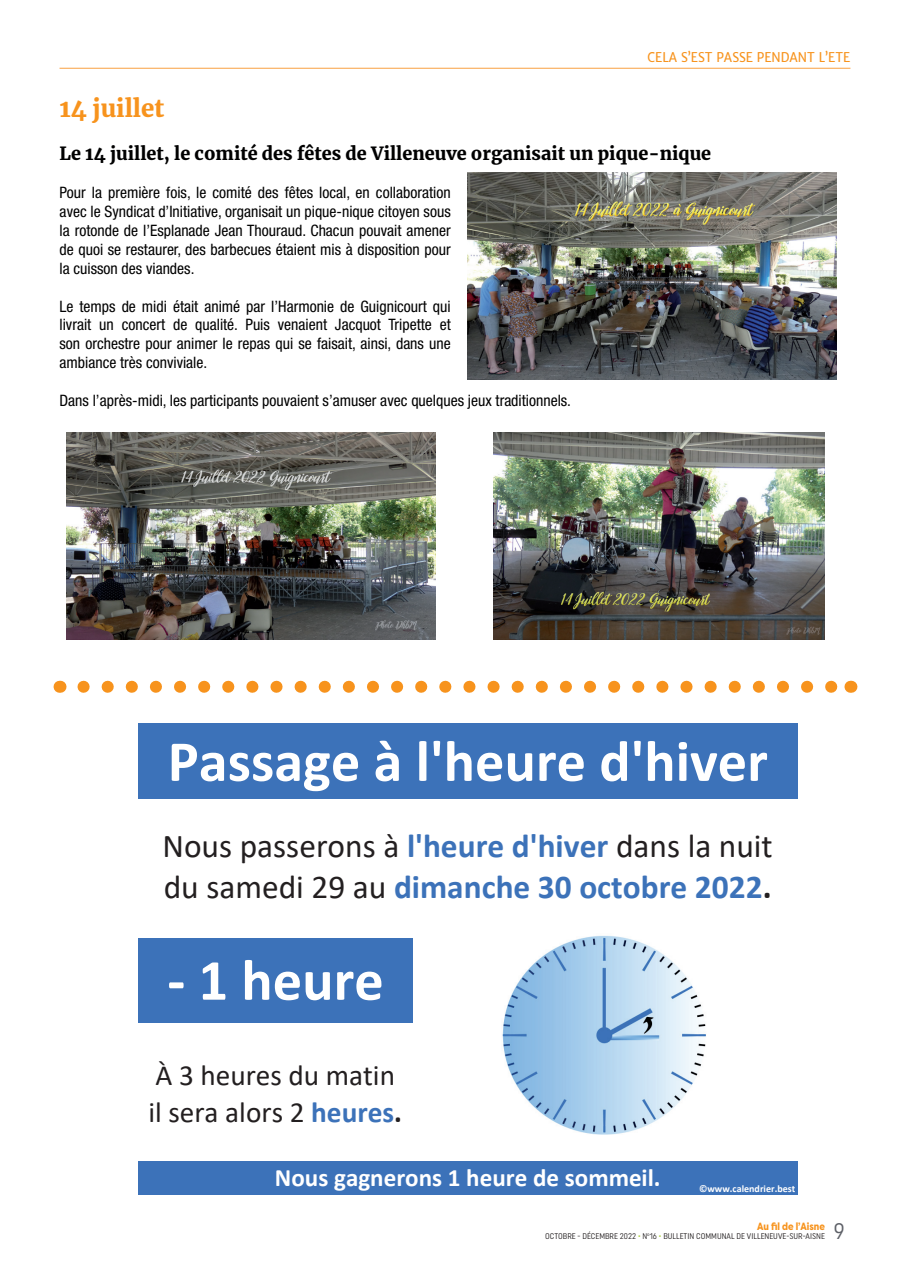
<style>
.page{position:relative;width:910px;height:1280px;background:#fff}
.page>*{position:absolute;margin:0;border:0;box-sizing:border-box;transform-origin:0 0}
.t1{font:700 58.5px "Calibri";color:#fff}
.t2{font:33.45px/41.5px "Calibri";color:#231f20}
.t3{font:29.25px/36.5px "Calibri";color:#231f20}
.t4{font:700 25.05px "Calibri";color:#fff}
.t5{font:900 24px "Merriweather";color:#f7931d}
.t6{font:22.5px "Uniform Condensed";color:#5d6067}
.t7{font:900 18px "Merriweather";color:#000001}
.t8{font:condensed 15.75px/18.9px "Helvetica Neue LT Std";color:#000001;text-align:justify}
.t9{font:13.5px "Merriweather Sans";color:#f7931d;scale:.9 1}
.t10{font:800 10.5px "Filson Pro";color:#f7931d;scale:.85 1}
.t11{font:700 10.05px "Calibri";color:#fff}
.t12{font:8.25px "Uniform Condensed";color:#231f20}
.s1{font-weight:700;color:#3c72b9}
.s2{font-weight:700}
.s3{color:#a6ce39}
</style>
<div class="page">
<hr style="left:60px;top:68px;width:790px;height:1px;background:#faab55">
<img style="left:468px;top:172px;width:368px;height:208px">
<img style="left:67px;top:433px;width:368px;height:207px">
<img style="left:493px;top:433px;width:332px;height:207px">
<div style="left:138px;top:724px;width:659px;height:75px;background:#3c72b9"></div>
<div style="left:138px;top:938px;width:275px;height:84px;background:#3c72b9"></div>
<div style="left:138px;top:1161px;width:659px;height:34px;background:#3c72b9"></div>
<img style="left:502px;top:935px;width:204px;height:199px">
<svg style="left:83px;top:681px;width:755px;height:12px"></svg>
<svg style="left:60px;top:681px;width:1px;height:12px"></svg>
<svg style="left:850px;top:681px;width:1px;height:12px"></svg>
<p class="t9" style="left:647px;top:48px;width:227px">CELA S’EST PASSE PENDANT L’ETE</p>
<h3 class="t5" style="left:60px;top:92px;width:106px">14 juillet</h3>
<p class="t7" style="left:60px;top:141px;width:653px">Le 14 juillet, le comité des fêtes de Villeneuve organisait un pique-nique</p>
<p class="t8" style="left:60px;top:183px;width:393px">Pour la première fois, le comité des fêtes local, en collaboration avec le Syndicat d’Initiative, organisait un pique-nique citoyen sous la rotonde de l’Esplanade Jean Thouraud. Chacun pouvait amener de quoi se restaurer, des barbecues étaient mis à disposition pour la cuisson des viandes.</p>
<p class="t8" style="left:60px;top:296px;width:393px">Le temps de midi était animé par l’Harmonie de Guignicourt qui livrait un concert de qualité. Puis venaient Jacquot Tripette et son orchestre pour animer le repas qui se faisait, ainsi, dans une ambiance très conviviale.</p>
<p class="t8" style="left:60px;top:391px;width:513px">Dans l’après-midi, les participants pouvaient s’amuser avec quelques jeux traditionnels.</p>
<h1 class="t1" style="left:168px;top:720px;width:602px">Passage à l'heure d'hiver</h1>
<h2 class="t2" style="left:162px;top:824px;width:612px">Nous passerons à <span class="s1">l'heure d'hiver</span> dans la nuit du samedi 29 au <span class="s1">dimanche 30 octobre 2022</span><span class="s2">.</span></h2>
<h1 class="t1" style="left:167px;top:939px;width:218px">- 1 heure</h1>
<h3 class="t3" style="left:148px;top:1056px;width:255px">À 3 heures du matin il sera alors 2 <span class="s1">heures</span><span class="s2">.</span></h3>
<h3 class="t4" style="left:275px;top:1160px;width:387px">Nous gagnerons 1 heure de sommeil.</h3>
<p class="t11" style="left:699px;top:1181px;width:98px">©www.calendrier.best</p>
<p class="t10" style="left:757px;top:1220px;width:81px">Au fil de l’Aisne</p>
<p class="t12" style="left:545px;top:1231px;width:211px">OCTOBRE - DÉCEMBRE 2022 <span class="s3">•</span> N <sup>O</sup>16 <span class="s3">•</span> BULLETIN COMMUNAL DE VILLENEU</p>
<p class="t12" style="left:778px;top:1231px;width:44px">VE-SUR-AI SNE</p>
<h3 class="t6" style="left:833px;top:1218px;width:13px">9</h3>
</div>
